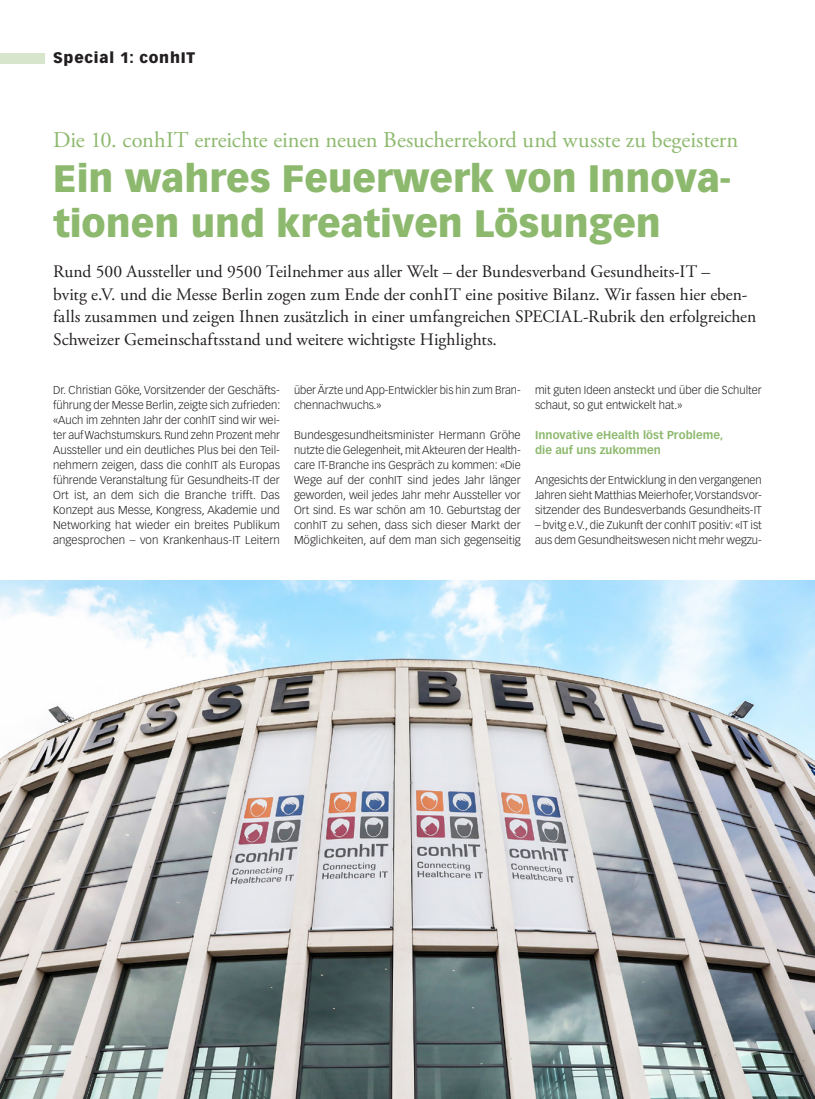
<style>
.page{position:relative;width:815px;height:1099px;background:#fff}
.page>*{position:absolute;margin:0;border:0;box-sizing:border-box;transform-origin:0 0}
.t1{font:900 37.5px/45px "Vectora LT Std";color:#8db96e}
.t2{font:22.5px "Adobe Garamond Pro";letter-spacing:-.01em;color:#8db96e}
.t3{font:17.5px/22.5px "Adobe Garamond Pro";color:#231f20}
.t4{font:900 15px "Vectora LT Std";letter-spacing:.05em;color:#231f20}
.t5{font:300 11.25px/15px "Vectora LT Std";color:#231f20;text-align:justify}
.t6{font:700 11.25px/15px "Vectora LT Std";letter-spacing:.005em;color:#8db96e}
</style>
<div class="page">
<div style="left:0;top:53px;width:45px;height:10px;background:#d8e5cd"></div>
<img style="left:0;top:580px;width:815px;height:518px">
<h3 class="t4" style="left:53px;top:49px;width:144px">Special 1: conhIT</h3>
<h2 class="t2" style="left:53px;top:126px;width:687px">Die 10. conhIT erreichte einen neuen Besucherrekord und wusste zu begeistern</h2>
<h1 class="t1" style="left:53px;top:155px;width:678px">Ein wahres Feuerwerk von Innova&shy;tionen und kreativen Lösungen</h1>
<p class="t3" style="left:53px;top:261px;width:705px">Rund 500 Aussteller und 9500 Teilnehmer aus aller Welt – der Bundesverband Gesundheits-IT –<br>bvitg e.V. und die Messe Berlin zogen zum Ende der conhIT eine positive Bilanz. Wir fassen hier eben&shy;falls zusammen und zeigen Ihnen zusätzlich in einer umfangreichen SPECIAL-Rubrik den erfolgreichen Schweizer Gemeinschaftsstand und weitere wichtigste Highlights.</p>
<p class="t5" style="left:53px;top:383px;width:229px">Dr. Christian Göke, Vorsitzender der Geschäfts&shy;führung der Messe Berlin, zeigte sich zufrieden: «Auch im zehnten Jahr der conhIT sind wir wei&shy;ter auf Wachstumskurs. Rund zehn Prozent mehr Aussteller und ein deutliches Plus bei den Teil&shy;nehmern zeigen, dass die conhIT als Europas führende Veranstaltung für Gesundheits-IT der Ort ist, an dem sich die Branche trifft. Das Konzept aus Messe, Kongress, Akademie und Networking hat wieder ein breites Publikum angesprochen – von Krankenhaus-IT Leitern</p>
<p class="t5" style="left:294px;top:383px;width:228px">über Ärzte und App-Entwickler bis hin zum Bran&shy;chennachwuchs.»</p>
<p class="t5" style="left:535px;top:383px;width:228px">mit guten Ideen ansteckt und über die Schulter schaut, so gut entwickelt hat.»</p>
<p class="t6" style="left:535px;top:428px;width:190px">Innovative eHealth löst Probleme, die auf uns zukommen</p>
<p class="t5" style="left:535px;top:473px;width:228px">Angesichts der Entwicklung in den vergangenen Jahren sieht Matthias Meierhofer, Vorstandsvor&shy;sitzender des Bundesverbands Gesundheits-IT</p>
<p class="t5" style="left:535px;top:518px;width:228px">– bvitg e.V., die Zukunft der conhIT positiv: «IT ist aus dem Gesundheitswesen nicht mehr wegzu-</p>
<p class="t5" style="left:294px;top:428px;width:228px">Bundesgesundheitsminister Hermann Gröhe nutzte die Gelegenheit, mit Akteuren der Health&shy;care IT-Branche ins Gespräch zu kommen: «Die Wege auf der conhIT sind jedes Jahr länger geworden, weil jedes Jahr mehr Aussteller vor Ort sind. Es war schön am 10. Geburtstag der conhIT zu sehen, dass sich dieser Markt der Möglichkeiten, auf dem man sich gegenseitig</p>
</div>
